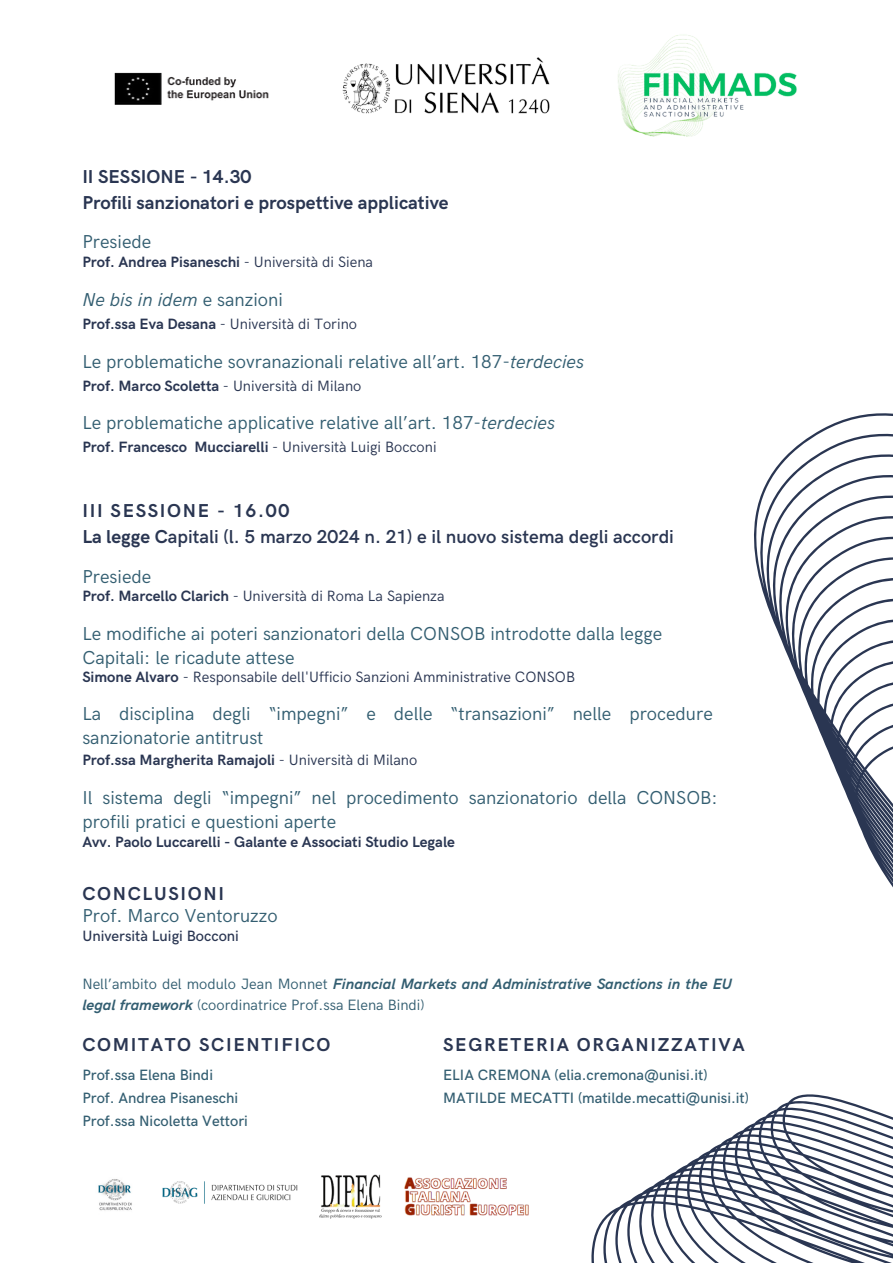
<style>
.page{position:relative;width:893px;height:1263px;background:#fff}
.page>*{position:absolute;margin:0;border:0;box-sizing:border-box;transform-origin:0 0}
.t1{font:18.75px/23.6px "HK Grotesk";color:#335e71}
.t2{font:600 18.75px/25.3px "HK Grotesk";color:#2a3652}
.t3{font:700 18.75px/25.3px "HK Grotesk";color:#2a3652}
.t4{font:700 18.75px "HK Grotesk";letter-spacing:.09em;color:#2a3652}
.t5{font:italic 18.75px "HK Grotesk";color:#335e71}
.t6{font:15px "HK Grotesk";color:#2a3652}
.t7{font:700 15px "HK Grotesk";color:#2a3652}
.t8{font:500 15px/23.1px "HK Grotesk";color:#335e71}
.t9{font:15px/20.9px "HK Grotesk";color:#335e71}
.t10{font:500 15px "HK Grotesk";color:#2a3652}
.s1{font-weight:400}
.s2{font-style:normal}
.s3{font-weight:700}
.s4{font-style:italic}
.s5{font-weight:700;font-style:italic}
</style>
<div class="page">
<img style="left:114px;top:72px;width:155px;height:33px">
<img style="left:618px;top:34px;width:179px;height:103px">
<img style="left:342px;top:57px;width:208px;height:57px">
<svg style="left:297px;top:413px;width:596px;height:850px"></svg>
<img style="left:98px;top:1179px;width:34px;height:32px">
<img style="left:163px;top:1181px;width:134px;height:23px">
<img style="left:319px;top:1172px;width:62px;height:48px">
<img style="left:403px;top:1174px;width:133px;height:46px">
<p class="t3" style="left:82px;top:165px;width:368px">II SESSIONE - 14.30<br>Profili sanzionatori e prospettive applicative</p>
<p class="t1" style="left:82px;top:231px;width:71px">Presiede</p>
<p class="t7" style="left:82px;top:254px;width:292px">Prof. Andrea Pisaneschi <span class="s1">- Università di Siena</span></p>
<p class="t5" style="left:82px;top:289px;width:202px">Ne bis in idem <span class="s2">e sanzioni</span></p>
<p class="t6" style="left:82px;top:315px;width:276px"><span class="s3">Prof.ssa Eva Desana</span> - Università di Torino</p>
<p class="t1" style="left:82px;top:350px;width:503px">Le problematiche sovranazionali relative all’art. 187-<span class="s4">terdecies</span></p>
<p class="t6" style="left:82px;top:377px;width:280px"><span class="s3">Prof. Marco Scoletta</span> - Università di Milano</p>
<p class="t1" style="left:82px;top:412px;width:474px">Le problematiche applicative relative all’art. 187-<span class="s4">terdecies</span></p>
<p class="t7" style="left:82px;top:439px;width:356px">Prof. Francesco Mucciarelli <span class="s1">- Università Luigi Bocconi</span></p>
<p class="t2" style="left:82px;top:499px;width:593px"><span class="s3">III SESSIONE - 16.00<br>La legge C</span>apitali (l. 5 marzo 2024 n. 21) e il nuovo sistema degli accordi</p>
<p class="t1" style="left:82px;top:565px;width:71px">Presiede</p>
<p class="t6" style="left:82px;top:588px;width:364px"><span class="s3">Prof. Marcello Clarich</span> - Università di Roma La Sapienza</p>
<p class="t1" style="left:82px;top:622px;width:581px">Le modifiche ai poteri sanzionatori della CONSOB introdotte dalla legge<br>Capitali: le ricadute attese</p>
<p class="t6" style="left:82px;top:668px;width:494px"><span class="s3">Simone Alvaro</span> - Responsabile dell'Ufficio Sanzioni Amministrative CONSOB</p>
<p class="t1" style="left:82px;top:703px;width:632px">La disciplina degli “impegni” e delle “transazioni” nelle procedure sanzionatorie antitrust</p>
<p class="t7" style="left:82px;top:752px;width:336px">Prof.ssa Margherita Ramajoli <span class="s1">- Università di Milano</span></p>
<p class="t1" style="left:82px;top:786px;width:637px">Il sistema degli “impegni” nel procedimento sanzionatorio della CONSOB: profili pratici e questioni aperte</p>
<p class="t7" style="left:82px;top:833px;width:374px">Avv. Paolo Luccarelli - Galante e Associati Studio Legale</p>
<p class="t4" style="left:82px;top:883px;width:143px">CONCLUSIONI</p>
<p class="t10" style="left:82px;top:928px;width:158px">Università Luigi Bocconi</p>
<p class="t1" style="left:82px;top:905px;width:197px">Prof. Marco Ventoruzzo</p>
<p class="t9" style="left:82px;top:974px;width:651px">Nell’ambito del modulo Jean Monnet <span class="s5">Financial Markets and Administrative Sanctions in the EU legal framework</span> (coordinatrice Prof.ssa Elena Bindi)</p>
<p class="t4" style="left:82px;top:1034px;width:250px">COMITATO SCIENTIFICO</p>
<p class="t4" style="left:443px;top:1034px;width:303px">SEGRETERIA ORGANIZZATIVA</p>
<p class="t8" style="left:82px;top:1064px;width:167px">Prof.ssa Elena Bindi<br>Prof. Andrea Pisaneschi<br>Prof.ssa Nicoletta Vettori</p>
<p class="t8" style="left:443px;top:1064px;width:307px">ELIA CREMONA (elia.cremona@unisi.it)<br>MATILDE MECATTI (matilde.mecatti@unisi.it)</p>
</div>
